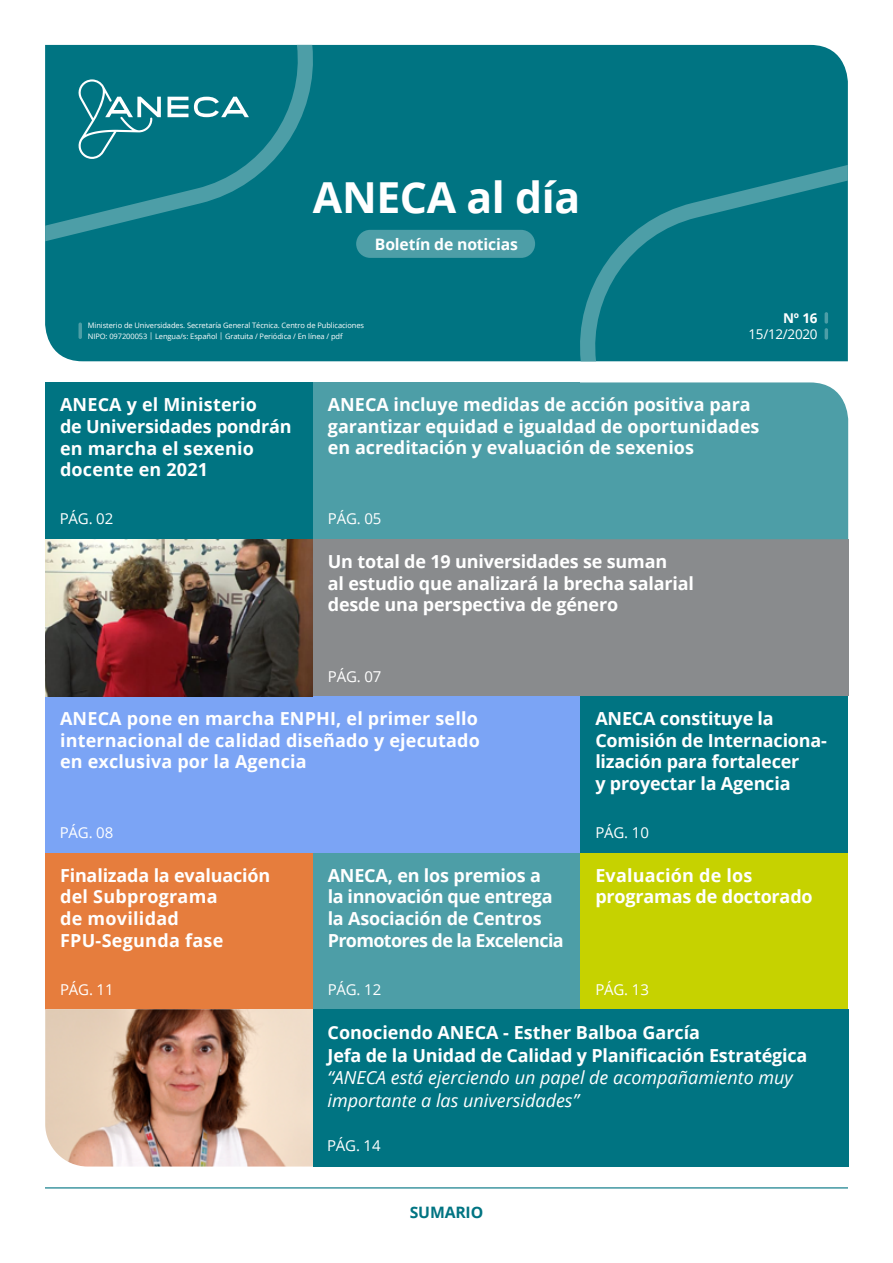
<style>
.page{position:relative;width:893px;height:1263px;background:#fff}
.page>*{position:absolute;margin:0;border:0;box-sizing:border-box;transform-origin:0 0}
.t1{font:700 42.75px "Open Sans";letter-spacing:-.01em;color:#fff}
.t2{font:700 18px/21.6px "Open Sans";letter-spacing:-.01em;color:#fff}
.t3{font:italic 18px/22.5px "Open Sans";color:#fff}
.t4{font:700 18px/21.6px "Open Sans";letter-spacing:.01em;color:#fff}
.t5{font:700 18px/21.6px "Open Sans";letter-spacing:.015em;color:#fff}
.t6{font:700 15.75px "Open Sans";letter-spacing:-.01em;color:#fff}
.t7{font:700 15.75px "Open Sans";letter-spacing:-.01em;color:#007482}
.t8{font:15px "Open Sans";letter-spacing:-.01em;color:#fff}
.t9{font:13.5px "Open Sans";letter-spacing:-.02em;color:#fff}
.t10{font:700 13.5px "Open Sans";color:#fff}
.t11{font:7.5px/10.5px "Open Sans";letter-spacing:-.01em;color:#fff}
</style>
<div class="page">
<hr style="left:45px;top:1187px;width:803px;height:1px;background:#007482">
<div style="left:45px;top:45px;width:803px;height:316px;background:#007482"></div>
<div style="left:356px;top:230px;width:179px;height:28px;background:#4d9ea7;border-radius:14px"></div>
<svg style="left:45px;top:45px;width:275px;height:196px;background:#0f7c89"></svg>
<svg style="left:573px;top:165px;width:275px;height:196px;background:#077885"></svg>
<hr style="left:79px;top:322px;width:3px;height:17px;background:#4d9ea6;border-radius:2px">
<div style="left:313px;top:539px;width:535px;height:157px;background:#898b8d"></div>
<div style="left:45px;top:853px;width:268px;height:157px;background:#e67d3d"></div>
<div style="left:313px;top:853px;width:267px;height:157px;background:#4d9ea7"></div>
<div style="left:45px;top:696px;width:535px;height:157px;background:#7ba4f5"></div>
<div style="left:580px;top:382px;width:268px;height:157px;background:#4d9ea7"></div>
<div style="left:313px;top:382px;width:267px;height:157px;background:#4d9ea7"></div>
<div style="left:45px;top:382px;width:268px;height:157px;background:#007482"></div>
<img style="left:45px;top:539px;width:268px;height:157px">
<div style="left:580px;top:696px;width:268px;height:157px;background:#007482"></div>
<div style="left:580px;top:853px;width:268px;height:157px;background:#c6d200"></div>
<img style="left:45px;top:1009px;width:268px;height:157px">
<div style="left:313px;top:1009px;width:535px;height:157px;background:#007482"></div>
<h1 class="t1" style="left:313px;top:168px;width:269px">ANECA al día</h1>
<p class="t6" style="left:375px;top:233px;width:145px">Boletín de noticias</p>
<p class="t11" style="left:88px;top:320px;width:278px">Ministerio de Universidades. Secretaría General Técnica. Centro de Publicaciones<br>NIPO: 097200053 | Lengua/s: Español | Gratuita / Periódica / En línea / pdf</p>
<p class="t10" style="left:783px;top:309px;width:36px">Nº 16</p>
<p class="t9" style="left:748px;top:325px;width:71px">15/12/2020</p>
<p class="t4" style="left:60px;top:393px;width:233px">ANECA y el Ministerio<br>de Universidades pondrán en marcha el sexenio docente en 2021</p>
<p class="t8" style="left:60px;top:509px;width:55px">PÁG. 02</p>
<p class="t2" style="left:328px;top:393px;width:433px">ANECA incluye medidas de acción positiva para garantizar equidad e igualdad de oportunidades en acreditación y evaluación de sexenios</p>
<p class="t8" style="left:328px;top:508px;width:55px">PÁG. 05</p>
<p class="t2" style="left:328px;top:550px;width:367px">Un total de 19 universidades se suman<br>al estudio que analizará la brecha salarial desde una perspectiva de género</p>
<p class="t8" style="left:328px;top:666px;width:55px">PÁG. 07</p>
<p class="t2" style="left:60px;top:707px;width:421px;text-align:justify">ANECA pone en marcha ENPHI, el primer sello internacional de calidad diseñado y ejecutado en exclusiva por la Agencia</p>
<p class="t8" style="left:60px;top:822px;width:55px">PÁG. 08</p>
<p class="t5" style="left:60px;top:864px;width:212px">Finalizada la evaluación del Subprograma<br>de movilidad<br>FPU-Segunda fase</p>
<p class="t8" style="left:60px;top:979px;width:55px">PÁG. 11</p>
<p class="t2" style="left:328px;top:864px;width:238px">ANECA, en los premios a<br>la innovación que entrega la Asociación de Centros<br>Promotores de la Excelencia</p>
<p class="t8" style="left:328px;top:979px;width:55px">PÁG. 12</p>
<p class="t2" style="left:595px;top:707px;width:233px">ANECA constituye la<br>Comisión de Internaciona&shy;lización para fortalecer<br>y proyectar la Agencia</p>
<p class="t8" style="left:595px;top:822px;width:55px">PÁG. 10</p>
<p class="t2" style="left:595px;top:864px;width:219px">Evaluación de los programas de doctorado</p>
<p class="t8" style="left:595px;top:979px;width:55px">PÁG. 13</p>
<p class="t2" style="left:328px;top:1021px;width:481px;line-height:22.5px">Conociendo ANECA - Esther Balboa García<br>Jefa de la Unidad de Calidad y Planificación Estratégica</p>
<p class="t3" style="left:328px;top:1066px;width:467px">“ANECA está ejerciendo un papel de acompañamiento muy importante a las universidades”</p>
<p class="t8" style="left:327px;top:1136px;width:55px">PÁG. 14</p>
<p class="t7" style="left:410px;top:1201px;width:75px">SUMARIO</p>
</div>
